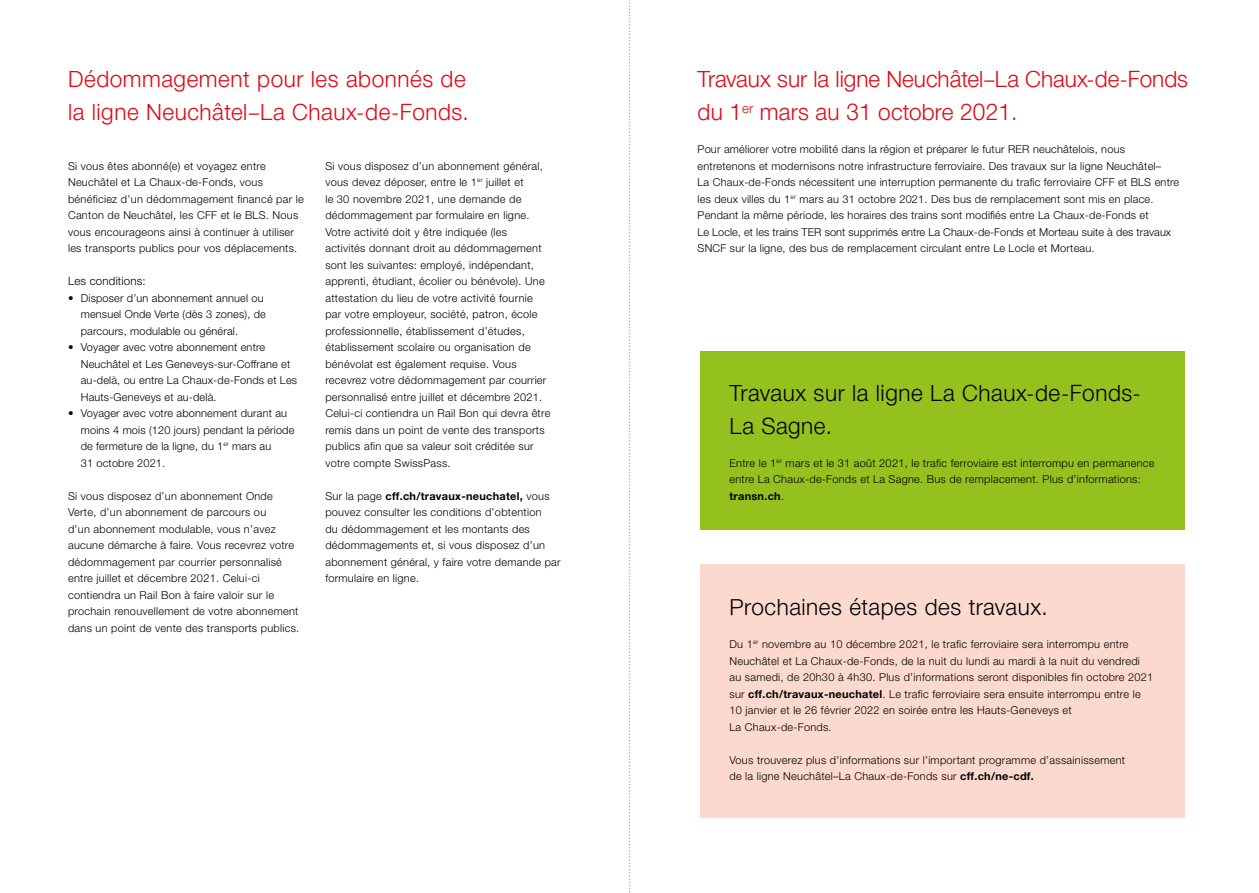
<style>
.page{position:relative;width:1259px;height:893px;background:#fff}
.page>*{position:absolute;margin:0;border:0;box-sizing:border-box;transform-origin:0 0}
.t1{font:300 22.5px/33px "SBB";letter-spacing:.01em;color:#e30613}
.t2{font:300 22.5px/33px "SBB";letter-spacing:.025em;color:#000}
.t3{font:300 11.55px "Helvetica Neue LT Std";letter-spacing:.015em;color:#000}
.t4{font:300 10.95px/16.5px "Helvetica Neue LT Std";letter-spacing:.025em;color:#000}
.s1{font-weight:700}
</style>
<div class="page">
<div style="left:699px;top:565px;width:485px;height:253px;background:#fbd9ce"></div>
<div style="left:699px;top:351px;width:485px;height:178px;background:#95c11f"></div>
<svg style="left:629px;top:0;width:1px;height:893px"></svg>
<h1 class="t1" style="left:68px;top:61px;width:402px">Dédommagement pour les abonnés de la ligne Neuchâtel–La Chaux-de-Fonds.</h1>
<h1 class="t1" style="left:697px;top:61px;width:492px">Travaux sur la ligne Neuchâtel–La Chaux-de-Fonds du 1<sup>er</sup> mars au 31 octobre 2021.</h1>
<p class="t4" style="left:697px;top:141px;width:483px">Pour améliorer votre mobilité dans la région et préparer le futur RER neuchâtelois, nous entretenons et modernisons notre infrastructure ferroviaire. Des travaux sur la ligne Neuchâtel–<br>La Chaux-de-Fonds nécessitent une interruption permanente du trafic ferroviaire CFF et BLS entre les deux villes du 1<sup>er</sup> mars au 31 octobre 2021. Des bus de remplacement sont mis en place.<br>Pendant la même période, les horaires des trains sont modifiés entre La Chaux-de-Fonds et<br>Le Locle, et les trains TER sont supprimés entre La Chaux-de-Fonds et Morteau suite à des travaux SNCF sur la ligne, des bus de remplacement circulant entre Le Locle et Morteau.</p>
<p class="t4" style="left:68px;top:157px;width:237px">Si vous êtes abonné(e) et voyagez entre Neuchâtel et La Chaux-de-Fonds, vous bénéficiez d’un dédommagement financé par le Canton de Neuchâtel, les CFF et le BLS. Nous vous encourageons ainsi à continuer à utiliser les transports publics pour vos déplacements.</p>
<p class="t3" style="left:68px;top:274px;width:79px">Les conditions:</p>
<p class="t4" style="left:81px;top:289px;width:187px;text-indent:-13px">• Disposer d’un abonnement annuel ou mensuel Onde Verte (dès 3 zones), de parcours, modulable ou général.</p>
<p class="t4" style="left:81px;top:339px;width:218px;text-indent:-13px">• Voyager avec votre abonnement entre Neuchâtel et Les Geneveys-sur-Coffrane et au-delà, ou entre La Chaux-de-Fonds et Les Hauts-Geneveys et au-delà.</p>
<p class="t4" style="left:81px;top:405px;width:215px;text-indent:-13px">• Voyager avec votre abonnement durant au moins 4 mois (120 jours) pendant la période de fermeture de la ligne, du 1<sup>er</sup> mars au<br>31 octobre 2021.</p>
<p class="t4" style="left:68px;top:487px;width:233px">Si vous disposez d’un abonnement Onde Verte, d’un abonnement de parcours ou<br>d’un abonnement modulable, vous n’avez aucune démarche à faire. Vous recevrez votre dédommagement par courrier personnalisé entre juillet et décembre 2021. Celui-ci contiendra un Rail Bon à faire valoir sur le prochain renouvellement de votre abonnement dans un point de vente des transports publics.</p>
<p class="t4" style="left:325px;top:157px;width:226px">Si vous disposez d’un abonnement général, vous devez déposer, entre le 1<sup>er</sup> juillet et<br>le 30 novembre 2021, une demande de dédommagement par formulaire en ligne.<br>Votre activité doit y être indiquée (les<br>activités donnant droit au dédommagement sont les suivantes: employé, indépendant, apprenti, étudiant, écolier ou bénévole). Une attestation du lieu de votre activité fournie par votre employeur, société, patron, école professionnelle, établissement d’études, établissement scolaire ou organisation de bénévolat est également requise. Vous recevrez votre dédommagement par courrier personnalisé entre juillet et décembre 2021.<br>Celui-ci contiendra un Rail Bon qui devra être remis dans un point de vente des transports publics afin que sa valeur soit créditée sur votre compte SwissPass.</p>
<p class="t4" style="left:325px;top:487px;width:237px">Sur la page <span class="s1">cff.ch/travaux-neuchatel,</span> vous pouvez consulter les conditions d’obtention<br>du dédommagement et les montants des dédommagements et, si vous disposez d’un abonnement général, y faire votre demande par formulaire en ligne.</p>
<h1 class="t2" style="left:729px;top:375px;width:413px">Travaux sur la ligne La Chaux-de-Fonds-<br>La Sagne.</h1>
<p class="t4" style="left:729px;top:454px;width:426px">Entre le 1<sup>er</sup> mars et le 31 août 2021, le trafic ferroviaire est interrompu en permanence entre La Chaux-de-Fonds et La Sagne. Bus de remplacement. Plus d’informations: <span class="s1">transn.ch</span>.</p>
<h1 class="t2" style="left:729px;top:589px;width:320px">Prochaines étapes des travaux.</h1>
<p class="t4" style="left:729px;top:636px;width:425px">Du 1<sup>er</sup> novembre au 10 décembre 2021, le trafic ferroviaire sera interrompu entre Neuchâtel et La Chaux-de-Fonds, de la nuit du lundi au mardi à la nuit du vendredi au samedi, de 20h30 à 4h30. Plus d’informations seront disponibles fin octobre 2021 sur <span class="s1">cff.ch/travaux-neuchatel</span>. Le trafic ferroviaire sera ensuite interrompu entre le 10 janvier et le 26 février 2022 en soirée entre les Hauts-Geneveys et<br>La Chaux-de-Fonds.</p>
<p class="t4" style="left:729px;top:751px;width:397px">Vous trouverez plus d’informations sur l’important programme d’assainissement de la ligne Neuchâtel–La Chaux-de-Fonds sur <span class="s1">cff.ch/ne-cdf.</span></p>
</div>
